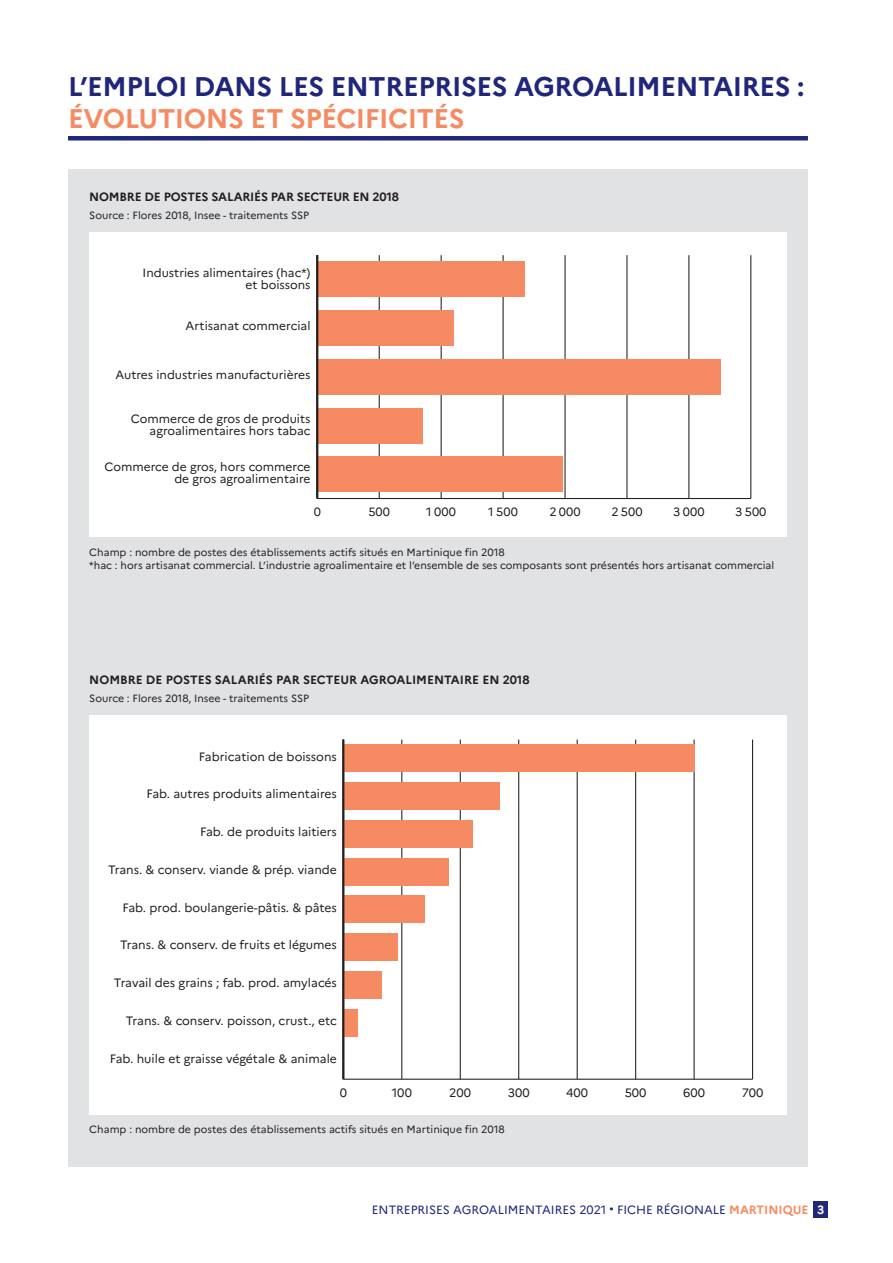
<style>
.page{position:relative;width:893px;height:1263px;background:#fff}
.page>*{position:absolute;margin:0;border:0;box-sizing:border-box;transform-origin:0 0}
.t1{font:700 27px "Marianne";letter-spacing:-.015em;color:#20277b}
.t2{font:700 27px "Marianne";letter-spacing:-.015em;color:#f68b63}
.t3{font:12.15px "Marianne";color:#231f20}
.t4{font:12px/12px "Marianne";color:#231f20;text-align:right}
.t5{font:700 12px "Marianne";letter-spacing:-.005em;color:#231f20}
.t6{font:12px "Marianne";color:#20277b}
.t7{font:10.5px/13.5px "Marianne";color:#231f20}
.s1{font-weight:700;color:#f68b63}
.s2{font-weight:700;color:#fff}
</style>
<div class="page">
<div style="left:813px;top:1201px;width:15px;height:16px;background:#20277b"></div>
<div style="left:68px;top:136px;width:740px;height:5px;background:#20277b"></div>
<div style="left:68px;top:170px;width:740px;height:997px;background:#e1e2e4"></div>
<div style="left:89px;top:232px;width:698px;height:305px;background:#fff"></div>
<hr style="left:317px;top:498px;width:434px;height:1px;background:#231f20">
<hr style="left:379px;top:255px;width:1px;height:243px;background:#231f20">
<hr style="left:441px;top:255px;width:1px;height:243px;background:#231f20">
<hr style="left:503px;top:255px;width:1px;height:243px;background:#231f20">
<hr style="left:564px;top:255px;width:2px;height:243px;background:#231f20">
<hr style="left:626px;top:255px;width:1px;height:243px;background:#231f20">
<hr style="left:688px;top:255px;width:1px;height:243px;background:#231f20">
<hr style="left:750px;top:255px;width:1px;height:243px;background:#231f20">
<div style="left:317px;top:262px;width:208px;height:35px;background:#f68b63"></div>
<div style="left:317px;top:311px;width:137px;height:35px;background:#f68b63"></div>
<div style="left:317px;top:359px;width:404px;height:35px;background:#f68b63"></div>
<div style="left:317px;top:408px;width:106px;height:35px;background:#f68b63"></div>
<div style="left:317px;top:457px;width:245px;height:35px;background:#f68b63"></div>
<hr style="left:316px;top:255px;width:2px;height:243px;background:#231f20">
<div style="left:89px;top:716px;width:698px;height:399px;background:#fff"></div>
<hr style="left:343px;top:1079px;width:410px;height:1px;background:#231f20">
<hr style="left:401px;top:739px;width:1px;height:340px;background:#231f20">
<hr style="left:460px;top:739px;width:1px;height:340px;background:#231f20">
<hr style="left:518px;top:739px;width:1px;height:340px;background:#231f20">
<hr style="left:577px;top:739px;width:1px;height:340px;background:#231f20">
<hr style="left:635px;top:739px;width:1px;height:340px;background:#231f20">
<hr style="left:694px;top:739px;width:1px;height:340px;background:#231f20">
<hr style="left:752px;top:739px;width:1px;height:340px;background:#231f20">
<div style="left:343px;top:745px;width:352px;height:27px;background:#f68b63"></div>
<div style="left:343px;top:782px;width:157px;height:28px;background:#f68b63"></div>
<div style="left:343px;top:820px;width:130px;height:27px;background:#f68b63"></div>
<div style="left:343px;top:858px;width:106px;height:27px;background:#f68b63"></div>
<div style="left:343px;top:896px;width:82px;height:27px;background:#f68b63"></div>
<div style="left:343px;top:933px;width:55px;height:28px;background:#f68b63"></div>
<div style="left:343px;top:971px;width:38px;height:27px;background:#f68b63"></div>
<div style="left:343px;top:1009px;width:15px;height:27px;background:#f68b63"></div>
<hr style="left:342px;top:739px;width:2px;height:340px;background:#231f20">
<h1 class="t1" style="left:68px;top:70px;width:738px">L’EMPLOI DANS LES ENTREPRISES AGROALIMENTAIRES :</h1>
<h1 class="t2" style="left:68px;top:101px;width:398px">ÉVOLUTIONS ET SPÉCIFICITÉS</h1>
<p class="t5" style="left:89px;top:189px;width:311px">NOMBRE DE POSTES SALARIÉS PAR SECTEUR EN 2018</p>
<p class="t7" style="left:89px;top:208px;width:221px">Source : Flores 2018, Insee - traitements SSP</p>
<p class="t4" style="left:143px;top:266px;width:169px">Industries alimentaires (hac*) et boissons</p>
<p class="t4" style="left:186px;top:320px;width:126px">Artisanat commercial</p>
<p class="t4" style="left:115px;top:368px;width:197px">Autres industries manufacturières</p>
<p class="t4" style="left:131px;top:412px;width:181px">Commerce de gros de produits agroalimentaires hors tabac</p>
<p class="t4" style="left:104px;top:461px;width:208px">Commerce de gros, hors commerce de gros agroalimentaire</p>
<p class="t4" style="left:314px;top:505px;width:9px">0</p>
<p class="t4" style="left:368px;top:505px;width:23px">500</p>
<p class="t4" style="left:426px;top:505px;width:31px">1 000</p>
<p class="t4" style="left:488px;top:505px;width:31px">1 500</p>
<p class="t4" style="left:549px;top:505px;width:33px">2 000</p>
<p class="t4" style="left:611px;top:505px;width:33px">2 500</p>
<p class="t4" style="left:673px;top:505px;width:33px">3 000</p>
<p class="t4" style="left:735px;top:505px;width:33px">3 500</p>
<p class="t7" style="left:89px;top:545px;width:686px">Champ : nombre de postes des établissements actifs situés en Martinique fin 2018<br>*hac : hors artisanat commercial. L’industrie agroalimentaire et l’ensemble de ses composants sont présentés hors artisanat commercial</p>
<p class="t5" style="left:89px;top:672px;width:442px">NOMBRE DE POSTES SALARIÉS PAR SECTEUR AGROALIMENTAIRE EN 2018</p>
<p class="t7" style="left:89px;top:691px;width:221px">Source : Flores 2018, Insee - traitements SSP</p>
<p class="t3" style="left:199px;top:749px;width:140px">Fabrication de boissons</p>
<p class="t3" style="left:146px;top:787px;width:192px">Fab. autres produits alimentaires</p>
<p class="t3" style="left:200px;top:824px;width:138px">Fab. de produits laitiers</p>
<p class="t3" style="left:108px;top:862px;width:230px">Trans. &amp; conserv. viande &amp; prép. viande</p>
<p class="t3" style="left:122px;top:900px;width:216px">Fab. prod. boulangerie-pâtis. &amp; pâtes</p>
<p class="t3" style="left:120px;top:938px;width:218px">Trans. &amp; conserv. de fruits et légumes</p>
<p class="t3" style="left:114px;top:975px;width:224px">Travail des grains ; fab. prod. amylacés</p>
<p class="t3" style="left:126px;top:1013px;width:213px">Trans. &amp; conserv. poisson, crust., etc</p>
<p class="t3" style="left:110px;top:1051px;width:229px">Fab. huile et graisse végétale &amp; animale</p>
<p class="t3" style="left:340px;top:1085px;width:9px">0</p>
<p class="t3" style="left:392px;top:1085px;width:22px">100</p>
<p class="t3" style="left:449px;top:1085px;width:23px">200</p>
<p class="t3" style="left:508px;top:1085px;width:23px">300</p>
<p class="t3" style="left:566px;top:1085px;width:23px">400</p>
<p class="t3" style="left:625px;top:1085px;width:23px">500</p>
<p class="t3" style="left:683px;top:1085px;width:23px">600</p>
<p class="t3" style="left:742px;top:1085px;width:23px">700</p>
<p class="t7" style="left:89px;top:1122px;width:417px">Champ : nombre de postes des établissements actifs situés en Martinique fin 2018</p>
<p class="t6" style="left:372px;top:1202px;width:454px">ENTREPRISES AGROALIMENTAIRES 2021 • FICHE RÉGIONALE <span class="s1">MARTINIQUE</span> <span class="s2">3</span></p>
</div>
